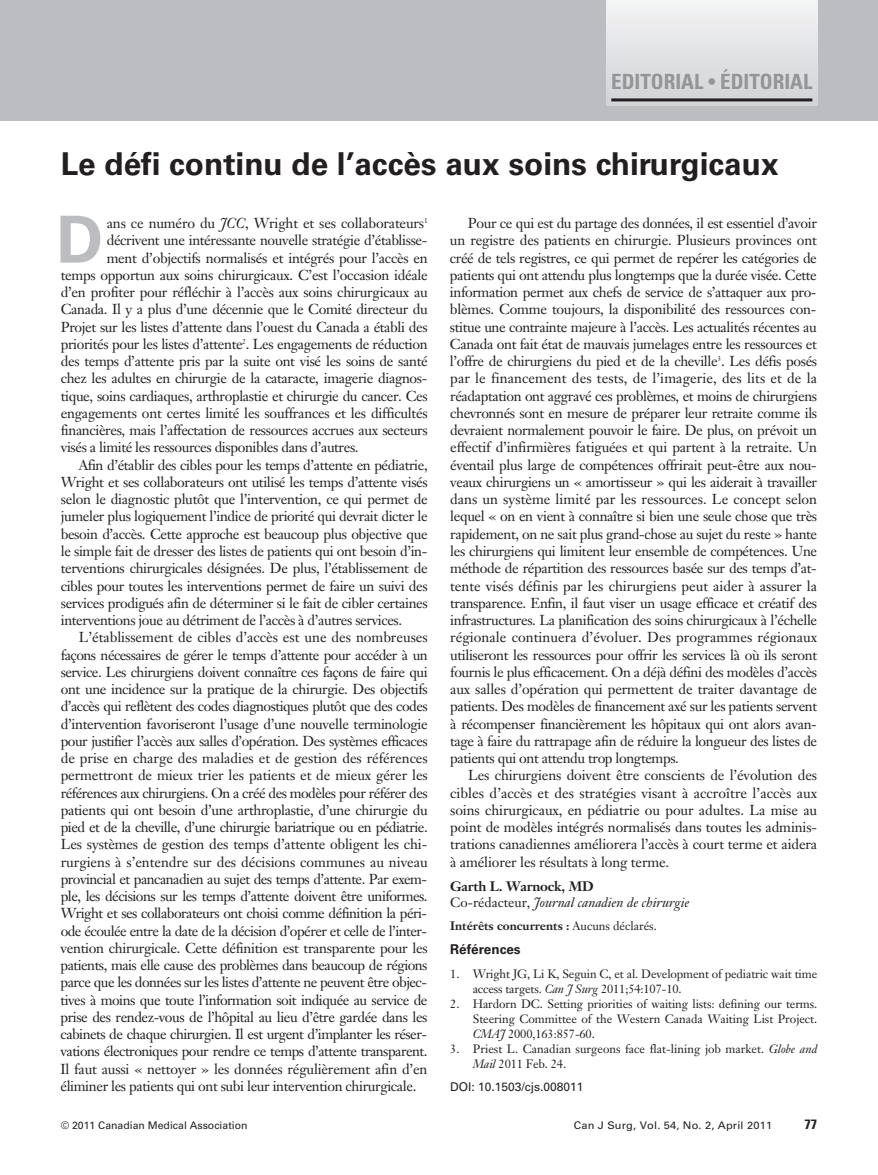
<style>
.page{position:relative;width:878px;height:1175px;background:#fff}
.page>*{position:absolute;margin:0;border:0;box-sizing:border-box;transform-origin:0 0}
.t1{font:700 65.1px "Univers";color:#bcbdc0}
.t2{font:700 31.5px "Univers";color:#231f20}
.t3{font:700 condensed 21px "Univers";color:#939598}
.t4{font:14.25px/17.2px "Janson Text";letter-spacing:-.025em;color:#231f20;text-align:justify}
.t5{font:14.25px "Janson Text";letter-spacing:-.005em;color:#231f20}
.t6{font:italic 13.5px/16.5px "Janson Text";color:#231f20}
.t7{font:700 13.5px "Univers";color:#231f20}
.t8{font:700 condensed 13.5px "Univers";color:#231f20;scale:1.05 1}
.t9{font:12px/15px "Janson Text";letter-spacing:-.01em;color:#231f20}
.t10{font:700 12px "Janson Text";color:#231f20}
.t11{font:12px "Univers";color:#231f20}
.t12{font:10.5px "Univers";color:#231f20}
.t13{font:10.5px "Univers";color:#231f20;scale:1.05 1}
.s1{font-size:18px}
.s2{font-style:italic}
.s3{font-weight:700;font-style:normal}
.s4{font-style:normal}
.s5{font-weight:400}
</style>
<div class="page">
<div style="left:0;top:0;width:878px;height:120px;background:#bcbdc0"></div>
<div style="left:606px;top:0;width:211px;height:106px;background:linear-gradient(to bottom,#f4f5f6,#d0d1d3)"></div>
<hr style="left:611px;top:98px;width:201px;height:3px;background:#231f20">
<h3 class="t3" style="left:611px;top:74px;width:202px">EDITORIAL <span class="s1">•</span> ÉDITORIAL</h3>
<h2 class="t2" style="left:61px;top:152px;width:719px">Le défi continu de l’accès aux soins chirurgicaux</h2>
<h1 class="t1" style="left:56px;top:216px;width:49px">D</h1>
<p class="t4" style="left:107px;top:216px;width:322px">ans ce numéro du <span class="s2">JCC</span>, Wright et ses collaborateurs<sup>1</sup></p>
<p class="t4" style="left:450px;top:216px;width:369px;text-indent:18px">Pour ce qui est du partage des données, il est essentiel d’avoir un registre des patients en chirurgie. Plusieurs provinces ont créé de tels registres, ce qui permet de repérer les catégories de patients qui ont attendu plus longtemps que la durée visée. Cette information permet aux chefs de service de s’attaquer aux pro&shy;blèmes. Comme toujours, la disponibilité des ressources con&shy;stitue une contrainte majeure à l’accès. Les actualités récentes au Canada ont fait état de mauvais jumelages entre les ressources et l’offre de chirurgiens du pied et de la cheville<sup>3</sup>. Les défis posés par le financement des tests, de l’imagerie, des lits et de la réadaptation ont aggravé ces problèmes, et moins de chirurgiens chevronnés sont en mesure de préparer leur retraite comme ils devraient normalement pouvoir le faire. De plus, on prévoit un effectif d’infirmières fatiguées et qui partent à la retraite. Un éventail plus large de compétences offrirait peut-être aux nou&shy;veaux chirurgiens un « amortisseur » qui les aiderait à travailler dans un système limité par les ressources. Le concept selon lequel « on en vient à connaître si bien une seule chose que très rapidement, on ne sait plus grand-chose au sujet du reste » hante les chirurgiens qui limitent leur ensemble de compétences. Une méthode de répartition des ressources basée sur des temps d’at&shy;tente visés définis par les chirurgiens peut aider à assurer la transparence. Enfin, il faut viser un usage efficace et créatif des infrastructures. La planification des soins chirurgicaux à l’échelle régionale continuera d’évoluer. Des programmes régionaux utiliseront les ressources pour offrir les services là où ils seront fournis le plus efficacement. On a déjà défini des modèles d’accès aux salles d’opération qui permettent de traiter davantage de patients. Des modèles de financement axé sur les patients servent à récompenser financièrement les hôpitaux qui ont alors avan&shy;tage à faire du rattrapage afin de réduire la longueur des listes de patients qui ont attendu trop longtemps.</p>
<p class="t4" style="left:450px;top:768px;width:368px;text-indent:18px">Les chirurgiens doivent être conscients de l’évolution des cibles d’accès et des stratégies visant à accroître l’accès aux soins chirurgicaux, en pédiatrie ou pour adultes. La mise au point de modèles intégrés normalisés dans toutes les adminis&shy;trations canadiennes améliorera l’accès à court terme et aidera à améliorer les résultats à long terme.</p>
<p class="t6" style="left:450px;top:879px;width:241px"><span class="s3">Garth L. Warnock, MD<br></span><span class="s4">Co-rédacteur,</span> Journal canadien de chirurgie</p>
<p class="t10" style="left:450px;top:921px;width:208px">Intérêts concurrents : <span class="s5">Aucuns déclarés.</span></p>
<p class="t7" style="left:450px;top:944px;width:72px">Références</p>
<p class="t9" style="left:473px;top:967px;width:346px;text-indent:-23px">1. Wright JG, Li K, Seguin C, et al. Development of pediatric wait time access targets. <span class="s2">Can J Surg</span> 2011;54:107-10.</p>
<p class="t9" style="left:473px;top:997px;width:346px;text-align:justify;text-indent:-22px">2. Hardorn DC. Setting priorities of waiting lists: defining our terms.<br>Steering Committee of the Western Canada Waiting List Project.<br><span class="s2">CMAJ</span> 2000,163:857-60.</p>
<p class="t9" style="left:473px;top:1042px;width:346px;text-indent:-22px">3. Priest L. Canadian surgeons face flat-lining job market. <span class="s2">Globe and<br>Mail</span> 2011 Feb. 24.</p>
<p class="t11" style="left:450px;top:1082px;width:135px">DOI: 10.1503/cjs.008011</p>
<p class="t4" style="left:107px;top:233px;width:322px">décrivent une intéressante nouvelle stratégie d’établisse-</p>
<p class="t4" style="left:107px;top:251px;width:322px">ment d’objectifs normalisés et intégrés pour l’accès en</p>
<p class="t4" style="left:61px;top:268px;width:368px">temps opportun aux soins chirurgicaux. C’est l’occasion idéale</p>
<p class="t4" style="left:61px;top:285px;width:368px">d’en profiter pour réfléchir à l’accès aux soins chirurgicaux au</p>
<p class="t4" style="left:61px;top:302px;width:368px">Canada. Il y a plus d’une décennie que le Comité directeur du</p>
<p class="t4" style="left:61px;top:320px;width:368px">Projet sur les listes d’attente dans l’ouest du Canada a établi des</p>
<p class="t4" style="left:61px;top:337px;width:368px">priorités pour les listes d’attente<sup>2</sup>. Les engagements de réduction</p>
<p class="t4" style="left:61px;top:354px;width:368px">des temps d’attente pris par la suite ont visé les soins de santé</p>
<p class="t4" style="left:61px;top:371px;width:368px">chez les adultes en chirurgie de la cataracte, imagerie diagnos-</p>
<p class="t4" style="left:61px;top:389px;width:368px">tique, soins cardiaques, arthroplastie et chirurgie du cancer. Ces</p>
<p class="t4" style="left:61px;top:406px;width:368px">engagements ont certes limité les souffrances et les difficultés</p>
<p class="t4" style="left:61px;top:423px;width:368px">financières, mais l’affectation de ressources accrues aux secteurs</p>
<p class="t4" style="left:61px;top:440px;width:299px">visés a limité les ressources disponibles dans d’autres.</p>
<p class="t4" style="left:79px;top:458px;width:350px">Afin d’établir des cibles pour les temps d’attente en pédiatrie,</p>
<p class="t4" style="left:61px;top:475px;width:368px">Wright et ses collaborateurs ont utilisé les temps d’attente visés</p>
<p class="t4" style="left:61px;top:492px;width:368px">selon le diagnostic plutôt que l’intervention, ce qui permet de</p>
<p class="t4" style="left:61px;top:509px;width:368px">jumeler plus logiquement l’indice de priorité qui devrait dicter le</p>
<p class="t4" style="left:61px;top:527px;width:368px">besoin d’accès. Cette approche est beaucoup plus objective que</p>
<p class="t4" style="left:61px;top:544px;width:368px">le simple fait de dresser des listes de patients qui ont besoin d’in-</p>
<p class="t4" style="left:61px;top:561px;width:368px">terventions chirurgicales désignées. De plus, l’établissement de</p>
<p class="t4" style="left:61px;top:578px;width:368px">cibles pour toutes les interventions permet de faire un suivi des</p>
<p class="t4" style="left:61px;top:596px;width:368px">services prodigués afin de déterminer si le fait de cibler certaines</p>
<p class="t4" style="left:61px;top:613px;width:343px">interventions joue au détriment de l’accès à d’autres services.</p>
<p class="t5" style="left:79px;top:632px;width:350px">L’établissement de cibles d’accès est une des nombreuses</p>
<p class="t4" style="left:61px;top:647px;width:368px">façons nécessaires de gérer le temps d’attente pour accéder à un</p>
<p class="t4" style="left:61px;top:665px;width:368px">service. Les chirurgiens doivent connaître ces façons de faire qui</p>
<p class="t4" style="left:61px;top:682px;width:368px">ont une incidence sur la pratique de la chirurgie. Des objectifs</p>
<p class="t4" style="left:61px;top:699px;width:368px">d’accès qui reflètent des codes diagnostiques plutôt que des codes</p>
<p class="t4" style="left:61px;top:716px;width:368px">d’intervention favoriseront l’usage d’une nouvelle terminologie</p>
<p class="t4" style="left:61px;top:734px;width:368px">pour justifier l’accès aux salles d’opération. Des systèmes efficaces</p>
<p class="t5" style="left:61px;top:753px;width:368px">de prise en charge des maladies et de gestion des références</p>
<p class="t4" style="left:61px;top:768px;width:368px">permettront de mieux trier les patients et de mieux gérer les</p>
<p class="t4" style="left:61px;top:785px;width:368px">références aux chirurgiens. On a créé des modèles pour référer des</p>
<p class="t4" style="left:61px;top:803px;width:368px">patients qui ont besoin d’une arthroplastie, d’une chirurgie du</p>
<p class="t4" style="left:61px;top:820px;width:368px">pied et de la cheville, d’une chirurgie bariatrique ou en pédiatrie.</p>
<p class="t4" style="left:61px;top:837px;width:368px">Les systèmes de gestion des temps d’attente obligent les chi-</p>
<p class="t5" style="left:61px;top:856px;width:368px">rurgiens à s’entendre sur des décisions communes au niveau</p>
<p class="t4" style="left:61px;top:872px;width:368px">provincial et pancanadien au sujet des temps d’attente. Par exem-</p>
<p class="t4" style="left:61px;top:889px;width:368px">ple, les décisions sur les temps d’attente doivent être uniformes.</p>
<p class="t4" style="left:61px;top:906px;width:368px">Wright et ses collaborateurs ont choisi comme définition la péri-</p>
<p class="t4" style="left:61px;top:923px;width:368px">ode écoulée entre la date de la décision d’opérer et celle de l’inter-</p>
<p class="t4" style="left:61px;top:941px;width:368px">vention chirurgicale. Cette définition est transparente pour les</p>
<p class="t4" style="left:61px;top:958px;width:368px">patients, mais elle cause des problèmes dans beaucoup de régions</p>
<p class="t4" style="left:61px;top:975px;width:368px">parce que les données sur les listes d’attente ne peuvent être objec-</p>
<p class="t4" style="left:61px;top:992px;width:368px">tives à moins que toute l’information soit indiquée au service de</p>
<p class="t4" style="left:61px;top:1010px;width:368px">prise des rendez-vous de l’hôpital au lieu d’être gardée dans les</p>
<p class="t4" style="left:60px;top:1027px;width:368px">cabinets de chaque chirurgien. Il est urgent d’implanter les réser-</p>
<p class="t4" style="left:60px;top:1044px;width:368px">vations électroniques pour rendre ce temps d’attente transparent.</p>
<p class="t4" style="left:60px;top:1061px;width:368px">Il faut aussi « nettoyer » les données régulièrement afin d’en</p>
<p class="t4" style="left:60px;top:1079px;width:357px">éliminer les patients qui ont subi leur intervention chirurgicale.</p>
<p class="t12" style="left:61px;top:1121px;width:188px">© 2011 Canadian Medical Association</p>
<p class="t13" style="left:574px;top:1121px;width:190px">Can J Surg, Vol. 54, No. 2, April 2011</p>
<p class="t8" style="left:804px;top:1119px;width:14px">77</p>
</div>
